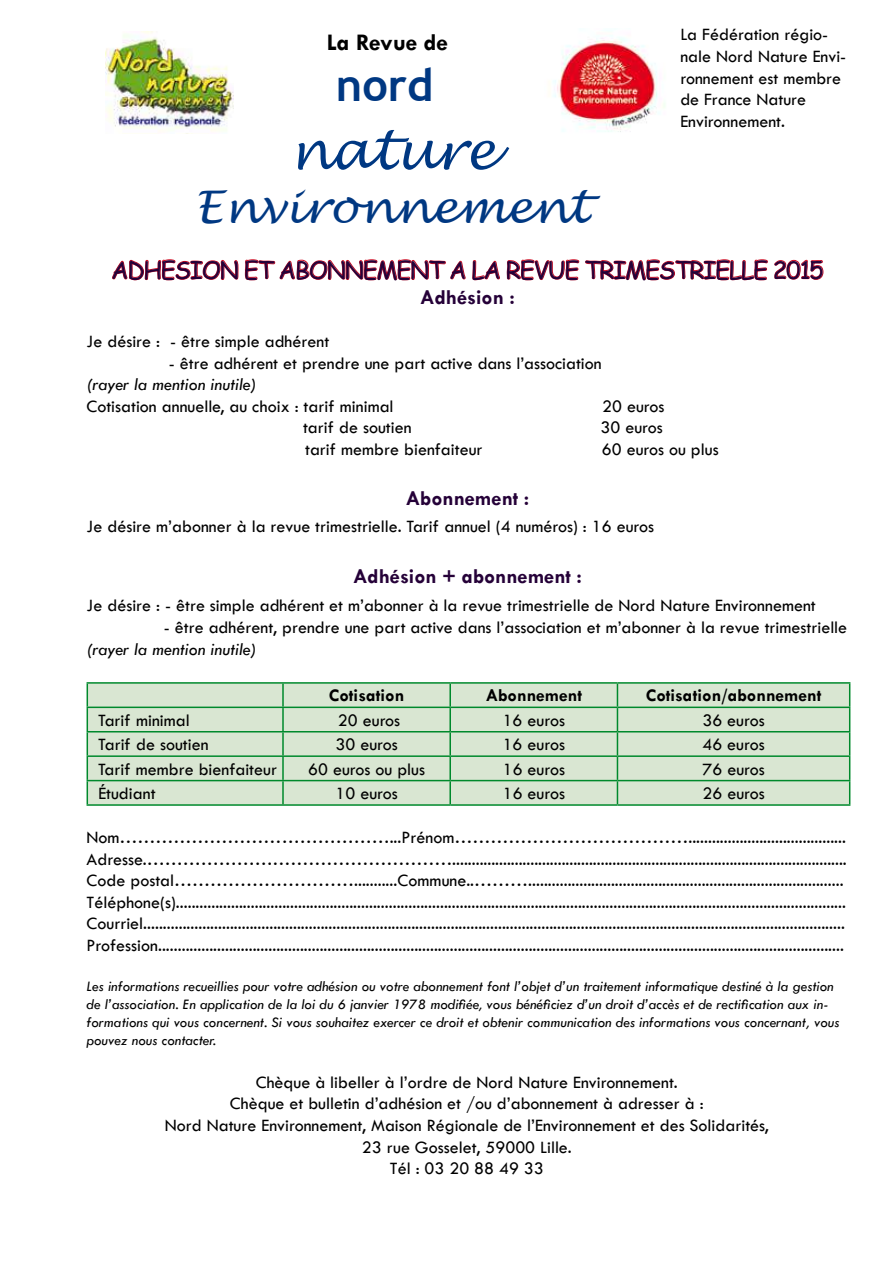
<style>
.page{position:relative;width:893px;height:1263px;background:#fff}
.page>*{position:absolute;margin:0;border:0;box-sizing:border-box;transform-origin:0 0}
.t1{font:italic 52.5px "Lucida Handwriting";color:#003882}
.t2{font:italic 45px "Lucida Handwriting";color:#003882}
.t3{font:700 45px "Trebuchet MS";color:#003882}
.t4{font:24px "Comic Sans MS";letter-spacing:-.05em;color:#250138}
.t5{font:700 24px "Tw Cen";color:#000}
.t6{font:700 21px "Tw Cen";color:#250138}
.t7{font:18px/21.6px "Tw Cen";color:#000}
.t8{font:italic 18px "Tw Cen";color:#000}
.t9{font:700 18px "Tw Cen";color:#000}
.t10{font:italic 15px/18px "Tw Cen";color:#000}
</style>
<div class="page">
<svg style="left:112px;top:259px;width:127px;height:21px"></svg>
<svg style="left:245px;top:259px;width:221px;height:21px"></svg>
<svg style="left:472px;top:260px;width:28px;height:20px"></svg>
<svg style="left:507px;top:259px;width:72px;height:21px"></svg>
<svg style="left:585px;top:259px;width:183px;height:21px"></svg>
<svg style="left:774px;top:260px;width:50px;height:20px"></svg>
<svg style="left:88px;top:684px;width:761px;height:120px;background:#d5e4cf"></svg>
<hr style="left:87px;top:682px;width:196px;height:2px;background:#00892c">
<hr style="left:283px;top:682px;width:167px;height:2px;background:#00892c">
<hr style="left:282px;top:684px;width:2px;height:22px;background:#00892c">
<hr style="left:450px;top:682px;width:167px;height:2px;background:#00892c">
<hr style="left:449px;top:684px;width:2px;height:22px;background:#00892c">
<hr style="left:617px;top:682px;width:233px;height:2px;background:#00892c">
<hr style="left:87px;top:706px;width:196px;height:2px;background:#00892c">
<hr style="left:283px;top:706px;width:167px;height:2px;background:#00892c">
<hr style="left:282px;top:708px;width:2px;height:23px;background:#00892c">
<hr style="left:450px;top:706px;width:167px;height:2px;background:#00892c">
<hr style="left:449px;top:708px;width:2px;height:23px;background:#00892c">
<hr style="left:617px;top:706px;width:233px;height:2px;background:#00892c">
<hr style="left:87px;top:731px;width:196px;height:1px;background:#00892c">
<hr style="left:283px;top:731px;width:167px;height:1px;background:#00892c">
<hr style="left:282px;top:732px;width:2px;height:23px;background:#00892c">
<hr style="left:450px;top:731px;width:167px;height:1px;background:#00892c">
<hr style="left:449px;top:732px;width:2px;height:23px;background:#00892c">
<hr style="left:617px;top:731px;width:233px;height:1px;background:#00892c">
<hr style="left:87px;top:755px;width:196px;height:2px;background:#00892c">
<hr style="left:283px;top:755px;width:167px;height:2px;background:#00892c">
<hr style="left:282px;top:757px;width:2px;height:23px;background:#00892c">
<hr style="left:450px;top:755px;width:167px;height:2px;background:#00892c">
<hr style="left:449px;top:757px;width:2px;height:23px;background:#00892c">
<hr style="left:617px;top:755px;width:233px;height:2px;background:#00892c">
<hr style="left:87px;top:780px;width:196px;height:1px;background:#00892c">
<svg style="left:87px;top:684px;width:1px;height:120px"></svg>
<hr style="left:283px;top:780px;width:167px;height:1px;background:#00892c">
<hr style="left:282px;top:781px;width:2px;height:23px;background:#00892c">
<hr style="left:450px;top:780px;width:167px;height:1px;background:#00892c">
<hr style="left:449px;top:781px;width:2px;height:23px;background:#00892c">
<hr style="left:617px;top:780px;width:233px;height:1px;background:#00892c">
<svg style="left:617px;top:684px;width:1px;height:120px"></svg>
<svg style="left:849px;top:684px;width:1px;height:120px"></svg>
<hr style="left:87px;top:804px;width:196px;height:2px;background:#00892c">
<hr style="left:283px;top:804px;width:167px;height:2px;background:#00892c">
<hr style="left:450px;top:804px;width:167px;height:2px;background:#00892c">
<hr style="left:617px;top:804px;width:233px;height:2px;background:#00892c">
<img style="left:106px;top:31px;width:127px;height:100px">
<img style="left:553px;top:37px;width:112px;height:95px">
<h3 class="t5" style="left:327px;top:28px;width:123px">La revue de</h3>
<h2 class="t3" style="left:336px;top:57px;width:99px">nord</h2>
<h1 class="t1" style="left:288px;top:119px;width:209px">nature</h1>
<h2 class="t2" style="left:195px;top:180px;width:395px">Environnement</h2>
<p class="t7" style="left:680px;top:24px;width:167px">La Fédération régio&shy;nale Nord Nature Envi&shy;ronnement est membre de France Nature<br>Environnement.</p>
<h3 class="t4" style="left:111px;top:252px;width:714px">ADHESION ET ABONNEMENT A LA REVUE TRIMESTRIELLE 2015</h3>
<p class="t6" style="left:420px;top:285px;width:96px">Adhésion :</p>
<p class="t7" style="left:87px;top:330px;width:244px">Je désire : - être simple adhérent</p>
<p class="t7" style="left:169px;top:352px;width:434px">- être adhérent et prendre une part active dans l’association</p>
<p class="t8" style="left:87px;top:374px;width:172px">(rayer la mention inutile)</p>
<p class="t7" style="left:87px;top:395px;width:308px">Cotisation annuelle, au choix : tarif minimal</p>
<p class="t7" style="left:602px;top:395px;width:64px">20 euros</p>
<p class="t7" style="left:303px;top:417px;width:110px">tarif de soutien</p>
<p class="t7" style="left:600px;top:417px;width:64px">30 euros</p>
<p class="t7" style="left:305px;top:438px;width:179px">tarif membre bienfaiteur</p>
<p class="t7" style="left:602px;top:438px;width:118px">60 euros ou plus</p>
<p class="t6" style="left:406px;top:486px;width:125px">Abonnement :</p>
<p class="t7" style="left:87px;top:516px;width:569px">Je désire m’abonner à la revue trimestrielle. Tarif annuel (4 numéros) : 16 euros</p>
<p class="t6" style="left:353px;top:564px;width:230px">Adhésion + abonnement :</p>
<p class="t7" style="left:87px;top:595px;width:731px">Je désire : - être simple adhérent et m’abonner à la revue trimestrielle de Nord Nature Environnement</p>
<p class="t7" style="left:164px;top:616px;width:685px">- être adhérent, prendre une part active dans l’association et m’abonner à la revue trimestrielle</p>
<p class="t8" style="left:87px;top:638px;width:172px">(rayer la mention inutile)</p>
<p class="t9" style="left:329px;top:685px;width:77px">Cotisation</p>
<p class="t9" style="left:486px;top:685px;width:98px">Abonnement</p>
<p class="t9" style="left:646px;top:685px;width:177px">Cotisation/abonnement</p>
<p class="t7" style="left:98px;top:709px;width:93px">Tarif minimal</p>
<p class="t7" style="left:338px;top:709px;width:64px">20 euros</p>
<p class="t7" style="left:503px;top:709px;width:64px">16 euros</p>
<p class="t7" style="left:702px;top:709px;width:64px">36 euros</p>
<p class="t7" style="left:98px;top:734px;width:112px">Tarif de soutien</p>
<p class="t7" style="left:335px;top:734px;width:64px">30 euros</p>
<p class="t7" style="left:503px;top:734px;width:64px">16 euros</p>
<p class="t7" style="left:702px;top:734px;width:64px">46 euros</p>
<p class="t7" style="left:98px;top:758px;width:180px">Tarif membre bienfaiteur</p>
<p class="t7" style="left:308px;top:758px;width:118px">60 euros ou plus</p>
<p class="t7" style="left:503px;top:758px;width:64px">16 euros</p>
<p class="t7" style="left:702px;top:758px;width:64px">76 euros</p>
<p class="t7" style="left:98px;top:782px;width:59px">Étudiant</p>
<p class="t7" style="left:335px;top:782px;width:64px">10 euros</p>
<p class="t7" style="left:503px;top:782px;width:64px">16 euros</p>
<p class="t7" style="left:702px;top:782px;width:64px">26 euros</p>
<p class="t7" style="left:87px;top:826px;width:762px">Nom………………………………………...Prénom…………………………………........................................<br>Adresse.…………………………………………….....................................................................................................<br>Code postal…………………………...........Commune..………................................................................................<br>Téléphone(s)..........................................................................................................................................................................<br>Courriel..................................................................................................................................................................................<br>Profession..............................................................................................................................................................................</p>
<p class="t10" style="left:87px;top:977px;width:754px">Les informations recueillies pour votre adhésion ou votre abonnement font l’objet d’un traitement informatique destiné à la gestion de l’association. En application de la loi du 6 janvier 1978 modifiée, vous bénéficiez d’un droit d’accès et de rectification aux in&shy;formations qui vous concernent. Si vous souhaitez exercer ce droit et obtenir communication des informations vous concernant, vous pouvez nous contacter.</p>
<p class="t7" style="left:165px;top:1071px;width:605px;text-align:center">Chèque à libeller à l’ordre de Nord Nature Environnement.<br>Chèque et bulletin d’adhésion et /ou d’abonnement à adresser à :<br>Nord Nature Environnement, Maison Régionale de l’Environnement et des Solidarités, 23 rue Gosselet, 59000 Lille.<br>Tél : 03 20 88 49 33</p>
</div>
